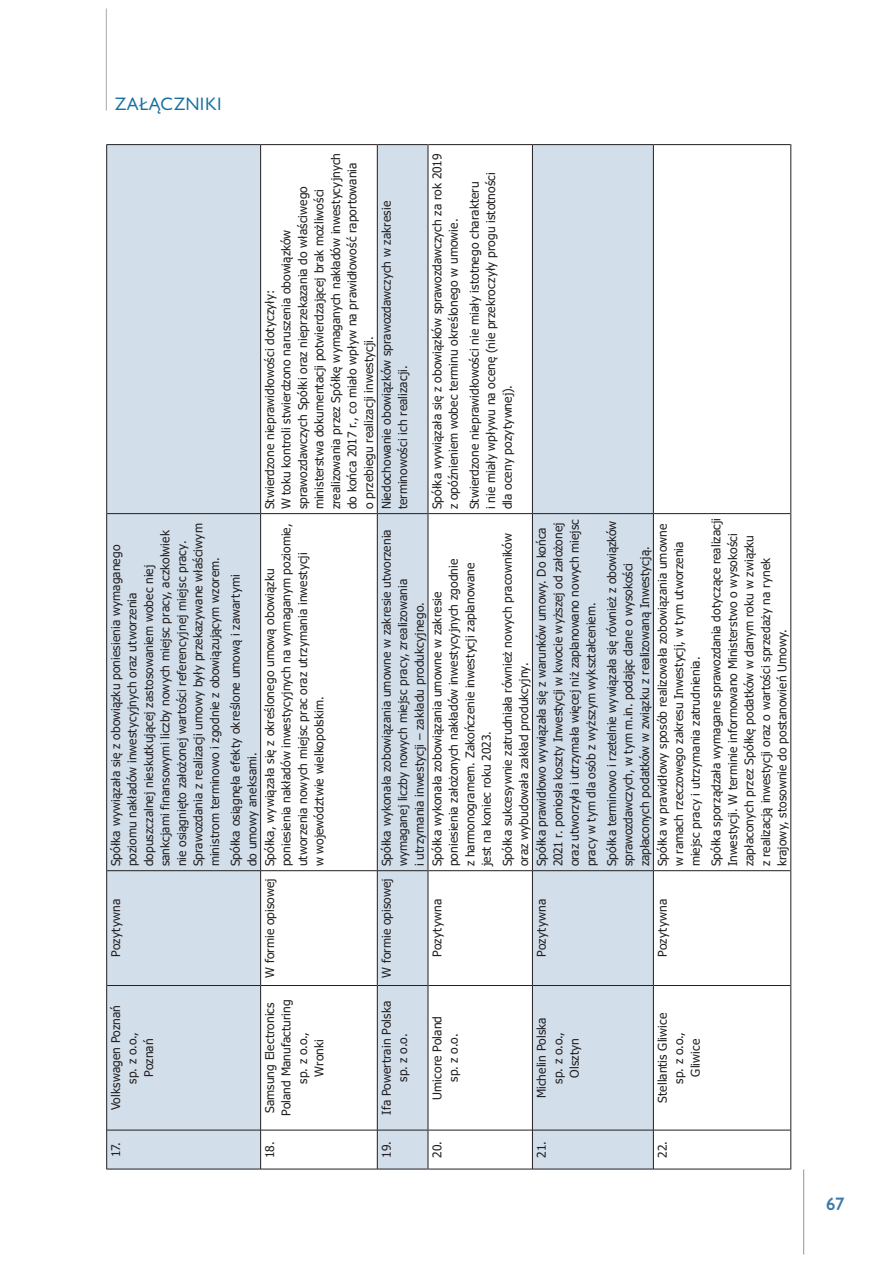
<style>
.page{position:relative;width:893px;height:1263px;background:#fff}
.page>*{position:absolute;margin:0;border:0;box-sizing:border-box;transform-origin:0 0}
.t1{font:16.5px "Gilead TTEFN";letter-spacing:.05em;color:#156fa1}
.t2{font:700 16.5px "Gilead TTEFN";color:#3c7aaa}
.t3{font:12px/16.5px "Tahoma";letter-spacing:.005em;color:#231f20}
</style>
<div class="page">
<hr style="left:106px;top:9px;width:1px;height:102px;background:#a8a9ad">
<hr style="left:803px;top:1169px;width:1px;height:85px;background:#939598">
<svg style="left:107px;top:145px;width:546px;height:1024px;fill:#d2dfeb"></svg>
<hr style="left:107px;top:1169px;width:153px;height:1px;background:#231f20">
<hr style="left:107px;top:1130px;width:153px;height:1px;background:#231f20">
<hr style="left:107px;top:985px;width:153px;height:1px;background:#231f20">
<hr style="left:107px;top:870px;width:153px;height:1px;background:#231f20">
<hr style="left:107px;top:513px;width:153px;height:1px;background:#231f20">
<hr style="left:107px;top:144px;width:153px;height:1px;background:#231f20">
<hr style="left:261px;top:1130px;width:116px;height:1px;background:#231f20">
<hr style="left:261px;top:985px;width:116px;height:1px;background:#231f20">
<hr style="left:261px;top:870px;width:116px;height:1px;background:#231f20">
<hr style="left:261px;top:513px;width:116px;height:1px;background:#231f20">
<hr style="left:378px;top:1169px;width:50px;height:1px;background:#231f20">
<hr style="left:378px;top:1130px;width:50px;height:1px;background:#231f20">
<hr style="left:378px;top:985px;width:50px;height:1px;background:#231f20">
<hr style="left:378px;top:870px;width:50px;height:1px;background:#231f20">
<hr style="left:378px;top:513px;width:50px;height:1px;background:#231f20">
<hr style="left:378px;top:144px;width:50px;height:1px;background:#231f20">
<hr style="left:428px;top:1130px;width:104px;height:1px;background:#231f20">
<hr style="left:428px;top:985px;width:104px;height:1px;background:#231f20">
<hr style="left:428px;top:870px;width:104px;height:1px;background:#231f20">
<hr style="left:428px;top:513px;width:104px;height:1px;background:#231f20">
<hr style="left:533px;top:1169px;width:120px;height:1px;background:#231f20">
<hr style="left:533px;top:1130px;width:120px;height:1px;background:#231f20">
<hr style="left:533px;top:985px;width:120px;height:1px;background:#231f20">
<hr style="left:533px;top:870px;width:120px;height:1px;background:#231f20">
<hr style="left:533px;top:513px;width:120px;height:1px;background:#231f20">
<hr style="left:533px;top:144px;width:120px;height:1px;background:#231f20">
<hr style="left:654px;top:1130px;width:136px;height:1px;background:#231f20">
<hr style="left:654px;top:985px;width:136px;height:1px;background:#231f20">
<hr style="left:654px;top:870px;width:136px;height:1px;background:#231f20">
<hr style="left:654px;top:513px;width:136px;height:1px;background:#231f20">
<hr style="left:654px;top:144px;width:136px;height:1px;background:#231f20">
<hr style="left:106px;top:1130px;width:1px;height:39px;background:#231f20">
<hr style="left:106px;top:985px;width:1px;height:145px;background:#231f20">
<hr style="left:106px;top:871px;width:1px;height:114px;background:#231f20">
<hr style="left:106px;top:514px;width:1px;height:357px;background:#231f20">
<hr style="left:106px;top:144px;width:1px;height:370px;background:#231f20">
<hr style="left:261px;top:1169px;width:116px;height:1px;background:#231f20">
<hr style="left:260px;top:1130px;width:1px;height:39px;background:#231f20">
<hr style="left:260px;top:985px;width:1px;height:145px;background:#231f20">
<hr style="left:260px;top:871px;width:1px;height:114px;background:#231f20">
<hr style="left:260px;top:514px;width:1px;height:357px;background:#231f20">
<hr style="left:260px;top:144px;width:1px;height:370px;background:#231f20">
<hr style="left:261px;top:144px;width:116px;height:1px;background:#231f20">
<hr style="left:377px;top:1130px;width:1px;height:39px;background:#231f20">
<hr style="left:377px;top:985px;width:1px;height:145px;background:#231f20">
<hr style="left:377px;top:871px;width:1px;height:114px;background:#231f20">
<hr style="left:377px;top:514px;width:1px;height:357px;background:#231f20">
<hr style="left:377px;top:144px;width:1px;height:370px;background:#231f20">
<hr style="left:428px;top:1169px;width:104px;height:1px;background:#231f20">
<hr style="left:428px;top:1130px;width:1px;height:39px;background:#231f20">
<hr style="left:428px;top:985px;width:1px;height:145px;background:#231f20">
<hr style="left:428px;top:871px;width:1px;height:114px;background:#231f20">
<hr style="left:428px;top:514px;width:1px;height:357px;background:#231f20">
<hr style="left:428px;top:144px;width:1px;height:370px;background:#231f20">
<hr style="left:428px;top:144px;width:104px;height:1px;background:#231f20">
<hr style="left:532px;top:1130px;width:1px;height:39px;background:#231f20">
<hr style="left:532px;top:985px;width:1px;height:145px;background:#231f20">
<hr style="left:532px;top:871px;width:1px;height:114px;background:#231f20">
<hr style="left:532px;top:514px;width:1px;height:357px;background:#231f20">
<hr style="left:532px;top:144px;width:1px;height:370px;background:#231f20">
<hr style="left:654px;top:1169px;width:136px;height:1px;background:#231f20">
<hr style="left:653px;top:1130px;width:1px;height:39px;background:#231f20">
<hr style="left:653px;top:985px;width:1px;height:145px;background:#231f20">
<hr style="left:653px;top:871px;width:1px;height:114px;background:#231f20">
<hr style="left:653px;top:514px;width:1px;height:357px;background:#231f20">
<hr style="left:653px;top:144px;width:1px;height:370px;background:#231f20">
<hr style="left:790px;top:1130px;width:1px;height:39px;background:#231f20">
<hr style="left:790px;top:985px;width:1px;height:145px;background:#231f20">
<hr style="left:790px;top:871px;width:1px;height:114px;background:#231f20">
<hr style="left:790px;top:514px;width:1px;height:357px;background:#231f20">
<hr style="left:790px;top:144px;width:1px;height:370px;background:#231f20">
<h1 class="t1" style="left:115px;top:93px;width:108px">ZAŁĄCZNIKI</h1>
<p class="t3" style="left:262px;top:509px;width:358px;rotate:-90deg">Stwierdzone nieprawidłowości dotyczyły:<br>W toku kontroli stwierdzono naruszenia obowiązków sprawozdawczych Spółki oraz nieprzekazania do właściwego ministerstwa dokumentacji potwierdzającej brak możliwości zrealizowania przez Spółkę wymaganych nakładów inwestycyjnych do końca 2017 r., co miało wpływ na prawidłowość raportowania<br>o przebiegu realizacji inwestycji.</p>
<p class="t3" style="left:379px;top:509px;width:310px;rotate:-90deg">Niedochowanie obowiązków sprawozdawczych w zakresie terminowości ich realizacji.</p>
<p class="t3" style="left:429px;top:509px;width:357px;rotate:-90deg">Spółka wywiązała się z obowiązków sprawozdawczych za rok 2019 z opóźnieniem wobec terminu określonego w umowie.</p>
<p class="t3" style="left:467px;top:509px;width:339px;rotate:-90deg">Stwierdzone nieprawidłowości nie miały istotnego charakteru<br>i nie miały wpływu na ocenę (nie przekroczyły progu istotności dla oceny pozytywnej).</p>
<p class="t3" style="left:108px;top:866px;width:345px;rotate:-90deg">Spółka wywiązała się z obowiązku poniesienia wymaganego poziomu nakładów inwestycyjnych oraz utworzenia dopuszczalnej nieskutkującej zastosowaniem wobec niej sankcjami finansowymi liczby nowych miejsc pracy, aczkolwiek nie osiągnięto założonej wartości referencyjnej miejsc pracy.<br>Sprawozdania z realizacji umowy były przekazywane właściwym ministrom terminowo i zgodnie z obowiązującym wzorem.</p>
<p class="t3" style="left:108px;top:957px;width:60px;rotate:-90deg">Pozytywna</p>
<p class="t3" style="left:262px;top:866px;width:344px;text-indent:-111px;rotate:-90deg">W formie opisowej Spółka, wywiązała się z określonego umową obowiązku poniesienia nakładów inwestycyjnych na wymaganym poziomie, utworzenia nowych miejsc prac oraz utrzymania inwestycji<br>w województwie wielkopolskim.</p>
<p class="t3" style="left:228px;top:866px;width:293px;rotate:-90deg">Spółka osiągnęła efekty określone umową i zawartymi do umowy aneksami.</p>
<p class="t3" style="left:379px;top:866px;width:339px;text-indent:-111px;rotate:-90deg">W formie opisowej Spółka wykonała zobowiązania umowne w zakresie utworzenia wymaganej liczby nowych miejsc pracy, zrealizowania<br>i utrzymania inwestycji – zakładu produkcyjnego.</p>
<p class="t3" style="left:429px;top:866px;width:309px;rotate:-90deg">Spółka wykonała zobowiązania umowne w zakresie poniesienia założonych nakładów inwestycyjnych zgodnie z harmonogramem. Zakończenie inwestycji zaplanowane jest na koniec roku 2023.</p>
<p class="t3" style="left:429px;top:957px;width:60px;rotate:-90deg">Pozytywna</p>
<p class="t3" style="left:655px;top:866px;width:344px;rotate:-90deg">Spółka w prawidłowy sposób realizowała zobowiązania umowne w ramach rzeczowego zakresu Inwestycji, w tym utworzenia miejsc pracy i utrzymania zatrudnienia.</p>
<p class="t3" style="left:709px;top:866px;width:350px;rotate:-90deg">Spółka sporządzała wymagane sprawozdania dotyczące realizacji Inwestycji. W terminie informowano Ministerstwo o wysokości zapłaconych przez Spółkę podatków w danym roku w związku<br>z realizacją inwestycji oraz o wartości sprzedaży na rynek krajowy, stosownie do postanowień Umowy.</p>
<p class="t3" style="left:534px;top:866px;width:348px;rotate:-90deg">Spółka prawidłowo wywiązała się z warunków umowy. Do końca 2021 r. poniosła koszty Inwestycji w kwocie wyższej od założonej oraz utworzyła i utrzymała więcej niż zaplanowano nowych miejsc pracy w tym dla osób z wyższym wykształceniem.</p>
<p class="t3" style="left:604px;top:866px;width:347px;rotate:-90deg">Spółka terminowo i rzetelnie wywiązała się również z obowiązków sprawozdawczych, w tym m.in. podając dane o wysokości zapłaconych podatków w związku z realizowaną Inwestycją.</p>
<p class="t3" style="left:500px;top:866px;width:335px;rotate:-90deg">Spółka sukcesywnie zatrudniała również nowych pracowników oraz wybudowała zakład produkcyjny.</p>
<p class="t3" style="left:534px;top:957px;width:60px;rotate:-90deg">Pozytywna</p>
<p class="t3" style="left:655px;top:957px;width:60px;rotate:-90deg">Pozytywna</p>
<p class="t3" style="left:108px;top:1110px;width:107px;text-align:center;rotate:-90deg">Volkswagen Poznań sp. z o.o.,<br>Poznań</p>
<p class="t3" style="left:108px;top:1157px;width:17px;rotate:-90deg">17.</p>
<p class="t3" style="left:262px;top:1158px;width:157px;rotate:-90deg">18. Samsung Electronics</p>
<p class="t3" style="left:279px;top:1116px;width:118px;rotate:-90deg">Poland Manufacturing</p>
<p class="t3" style="left:295px;top:1083px;width:53px;rotate:-90deg">sp. z o.o.,</p>
<p class="t3" style="left:312px;top:1076px;width:39px;rotate:-90deg">Wronki</p>
<p class="t3" style="left:379px;top:1082px;width:82px;text-indent:-76px;rotate:-90deg">19. Ifa Powertrain Polska sp. z o.o.</p>
<p class="t3" style="left:429px;top:1099px;width:85px;text-align:center;rotate:-90deg">Umicore Poland sp. z o.o.</p>
<p class="t3" style="left:429px;top:1158px;width:18px;rotate:-90deg">20.</p>
<p class="t3" style="left:534px;top:1098px;width:83px;text-align:center;rotate:-90deg">Michelin Polska sp. z o.o.,<br>Olsztyn</p>
<p class="t3" style="left:534px;top:1158px;width:18px;rotate:-90deg">21.</p>
<p class="t3" style="left:655px;top:1102px;width:91px;text-align:center;rotate:-90deg">Stellantis Gliwice sp. z o.o.,<br>Gliwice</p>
<p class="t3" style="left:655px;top:1158px;width:18px;rotate:-90deg">22.</p>
<h1 class="t2" style="left:826px;top:1193px;width:20px">67</h1>
</div>
